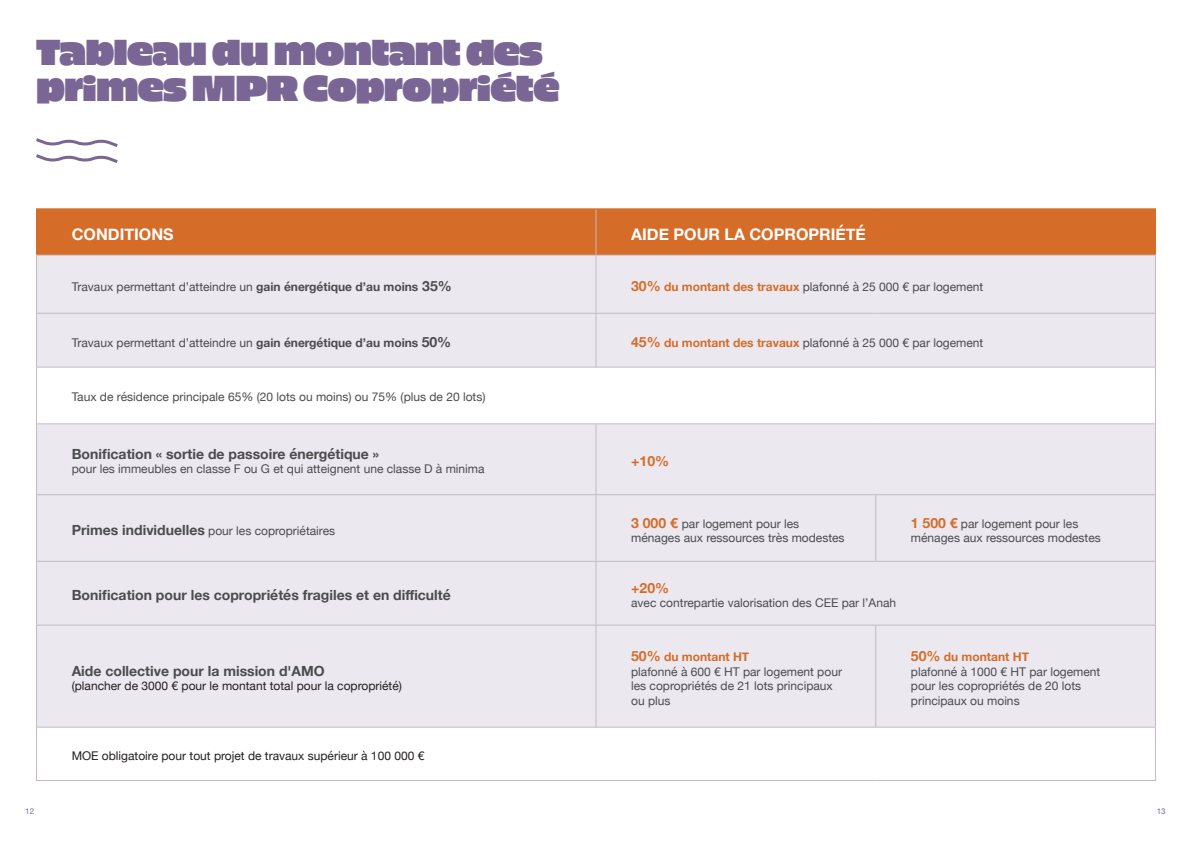
<style>
.page{position:relative;width:1191px;height:842px;background:#fff}
.page>*{position:absolute;margin:0;border:0;box-sizing:border-box;transform-origin:0 0}
.t1{font:36px/36px "Piepie";letter-spacing:-.02em;color:#796695}
.t2{font:700 16px "Helvetica Neue";color:#fff}
.t3{font:700 14px "Helvetica Neue";color:#4b4c4d}
.t4{font:700 14px "Helvetica Neue";color:#d56d29}
.t5{font:12px/14.4px "Helvetica Neue";color:#4b4c4d}
.t6{font:12px "Helvetica Neue";color:#231f20}
.t7{font:8px "Helvetica Neue";color:#796695}
.s1{font-weight:700}
.s2{font-weight:700;font-size:14px}
.s3{font-weight:700;font-size:14px;color:#d56d29}
.s4{font-weight:700;color:#d56d29}
</style>
<div class="page">
<div style="left:37px;top:209px;width:1118px;height:46px;background:#d56d29"></div>
<div style="left:37px;top:256px;width:1118px;height:111px;background:#ebe8f0"></div>
<div style="left:37px;top:424px;width:1118px;height:303px;background:#ebe8f0"></div>
<hr style="left:595px;top:209px;width:1px;height:46px;background:#c4bac1">
<hr style="left:36px;top:255px;width:560px;height:1px;background:#c4bac1">
<hr style="left:36px;top:256px;width:1px;height:57px;background:#c4bac1">
<hr style="left:596px;top:255px;width:279px;height:1px;background:#c4bac1">
<hr style="left:595px;top:256px;width:1px;height:57px;background:#c4bac1">
<hr style="left:875px;top:255px;width:281px;height:1px;background:#c4bac1">
<hr style="left:1155px;top:256px;width:1px;height:57px;background:#c4bac1">
<hr style="left:36px;top:313px;width:560px;height:1px;background:#c4bac1">
<hr style="left:36px;top:314px;width:1px;height:53px;background:#c4bac1">
<hr style="left:596px;top:313px;width:279px;height:1px;background:#c4bac1">
<hr style="left:595px;top:314px;width:1px;height:53px;background:#c4bac1">
<hr style="left:875px;top:313px;width:281px;height:1px;background:#c4bac1">
<hr style="left:1155px;top:314px;width:1px;height:53px;background:#c4bac1">
<hr style="left:36px;top:367px;width:560px;height:1px;background:#c4bac1">
<hr style="left:36px;top:368px;width:1px;height:55px;background:#c4bac1">
<hr style="left:596px;top:367px;width:279px;height:1px;background:#c4bac1">
<hr style="left:875px;top:367px;width:281px;height:1px;background:#c4bac1">
<hr style="left:1155px;top:368px;width:1px;height:55px;background:#c4bac1">
<hr style="left:36px;top:423px;width:560px;height:1px;background:#c4bac1">
<hr style="left:36px;top:424px;width:1px;height:70px;background:#c4bac1">
<hr style="left:596px;top:423px;width:279px;height:1px;background:#c4bac1">
<hr style="left:595px;top:424px;width:1px;height:70px;background:#c4bac1">
<hr style="left:875px;top:423px;width:281px;height:1px;background:#c4bac1">
<hr style="left:1155px;top:424px;width:1px;height:70px;background:#c4bac1">
<hr style="left:36px;top:494px;width:560px;height:1px;background:#c4bac1">
<hr style="left:36px;top:495px;width:1px;height:66px;background:#c4bac1">
<hr style="left:596px;top:494px;width:279px;height:1px;background:#c4bac1">
<hr style="left:595px;top:495px;width:1px;height:66px;background:#c4bac1">
<hr style="left:875px;top:494px;width:281px;height:1px;background:#c4bac1">
<hr style="left:875px;top:495px;width:1px;height:66px;background:#c4bac1">
<hr style="left:1155px;top:495px;width:1px;height:66px;background:#c4bac1">
<hr style="left:36px;top:561px;width:560px;height:1px;background:#c4bac1">
<hr style="left:36px;top:562px;width:1px;height:63px;background:#c4bac1">
<hr style="left:596px;top:561px;width:279px;height:1px;background:#c4bac1">
<hr style="left:595px;top:562px;width:1px;height:63px;background:#c4bac1">
<hr style="left:875px;top:561px;width:281px;height:1px;background:#c4bac1">
<hr style="left:1155px;top:562px;width:1px;height:63px;background:#c4bac1">
<hr style="left:36px;top:625px;width:560px;height:1px;background:#c4bac1">
<hr style="left:36px;top:626px;width:1px;height:101px;background:#c4bac1">
<hr style="left:596px;top:625px;width:279px;height:1px;background:#c4bac1">
<hr style="left:595px;top:626px;width:1px;height:101px;background:#c4bac1">
<hr style="left:875px;top:625px;width:281px;height:1px;background:#c4bac1">
<hr style="left:875px;top:626px;width:1px;height:101px;background:#c4bac1">
<hr style="left:1155px;top:626px;width:1px;height:101px;background:#c4bac1">
<hr style="left:36px;top:727px;width:560px;height:1px;background:#c4bac1">
<hr style="left:36px;top:728px;width:1px;height:52px;background:#c4bac1">
<hr style="left:596px;top:727px;width:279px;height:1px;background:#c4bac1">
<hr style="left:875px;top:727px;width:281px;height:1px;background:#c4bac1">
<hr style="left:1155px;top:728px;width:1px;height:52px;background:#c4bac1">
<hr style="left:36px;top:780px;width:560px;height:1px;background:#c4bac1">
<hr style="left:596px;top:780px;width:279px;height:1px;background:#c4bac1">
<hr style="left:875px;top:780px;width:281px;height:1px;background:#c4bac1">
<hr style="left:36px;top:208px;width:560px;height:1px;background:#d56d29">
<hr style="left:36px;top:209px;width:1px;height:46px;background:#d56d29">
<hr style="left:596px;top:208px;width:279px;height:1px;background:#d56d29">
<hr style="left:875px;top:208px;width:281px;height:1px;background:#d56d29">
<hr style="left:1155px;top:209px;width:1px;height:46px;background:#d56d29">
<svg style="left:36px;top:138px;width:82px;height:25px"></svg>
<h1 class="t1" style="left:36px;top:31px;width:525px">TABLEAU DU MONTANT DES<br>PRIMES MPR COPROPRIÉTÉ</h1>
<h2 class="t2" style="left:72px;top:222px;width:103px">CONDITIONS</h2>
<h2 class="t2" style="left:631px;top:222px;width:236px">AIDE POUR LA COPROPRIÉTÉ</h2>
<p class="t5" style="left:72px;top:280px;width:382px">Travaux permettant d’atteindre un <span class="s1">gain énergétique d’au moins</span> <span class="s2">35%</span></p>
<p class="t5" style="left:631px;top:280px;width:354px"><span class="s3">30%</span> <span class="s4">du montant des travaux</span> plafonné à 25 000 € par logement</p>
<p class="t5" style="left:72px;top:336px;width:381px">Travaux permettant d’atteindre un <span class="s1">gain énergétique d’au moins</span> <span class="s2">50%</span></p>
<p class="t5" style="left:631px;top:336px;width:354px"><span class="s3">45%</span> <span class="s4">du montant des travaux</span> plafonné à 25 000 € par logement</p>
<p class="t5" style="left:72px;top:390px;width:415px">Taux de résidence principale 65% (20 lots ou moins) ou 75% (plus de 20 lots)</p>
<p class="t3" style="left:72px;top:443px;width:309px">Bonification « sortie de passoire énergétique »</p>
<p class="t5" style="left:72px;top:462px;width:414px">pour les immeubles en classe F ou G et qui atteignent une classe D à minima</p>
<p class="t4" style="left:631px;top:450px;width:39px">+10%</p>
<p class="t5" style="left:72px;top:524px;width:265px"><span class="s2">Primes individuelles</span> pour les copropriétaires</p>
<p class="t5" style="left:631px;top:517px;width:215px"><span class="s3">3 000 €</span> par logement pour les ménages aux ressources très modestes</p>
<p class="t5" style="left:911px;top:517px;width:191px"><span class="s3">1 500 €</span> par logement pour les ménages aux ressources modestes</p>
<p class="t3" style="left:72px;top:584px;width:381px">Bonification pour les copropriétés fragiles et en difficulté</p>
<p class="t3" style="left:72px;top:660px;width:254px">Aide collective pour la mission d'AMO</p>
<p class="t6" style="left:72px;top:677px;width:332px">(plancher de 3000 € pour le montant total pour la copropriété)</p>
<p class="t6" style="left:72px;top:747px;width:354px">MOE obligatoire pour tout projet de travaux supérieur à 100 000 €</p>
<p class="t4" style="left:631px;top:577px;width:39px">+20%</p>
<p class="t5" style="left:631px;top:596px;width:266px">avec contrepartie valorisation des CEE par l’Anah</p>
<p class="t5" style="left:631px;top:651px;width:212px"><span class="s3">50%</span> <span class="s4">du montant HT<br></span>plafonné à 600 € HT par logement pour les copropriétés de 21 lots principaux ou plus</p>
<p class="t5" style="left:911px;top:651px;width:191px"><span class="s3">50%</span> <span class="s4">du montant HT<br></span>plafonné à 1000 € HT par logement pour les copropriétés de 20 lots principaux ou moins</p>
<p class="t7" style="left:25px;top:805px;width:10px">12</p>
<p class="t7" style="left:1156px;top:805px;width:10px">13</p>
</div>
